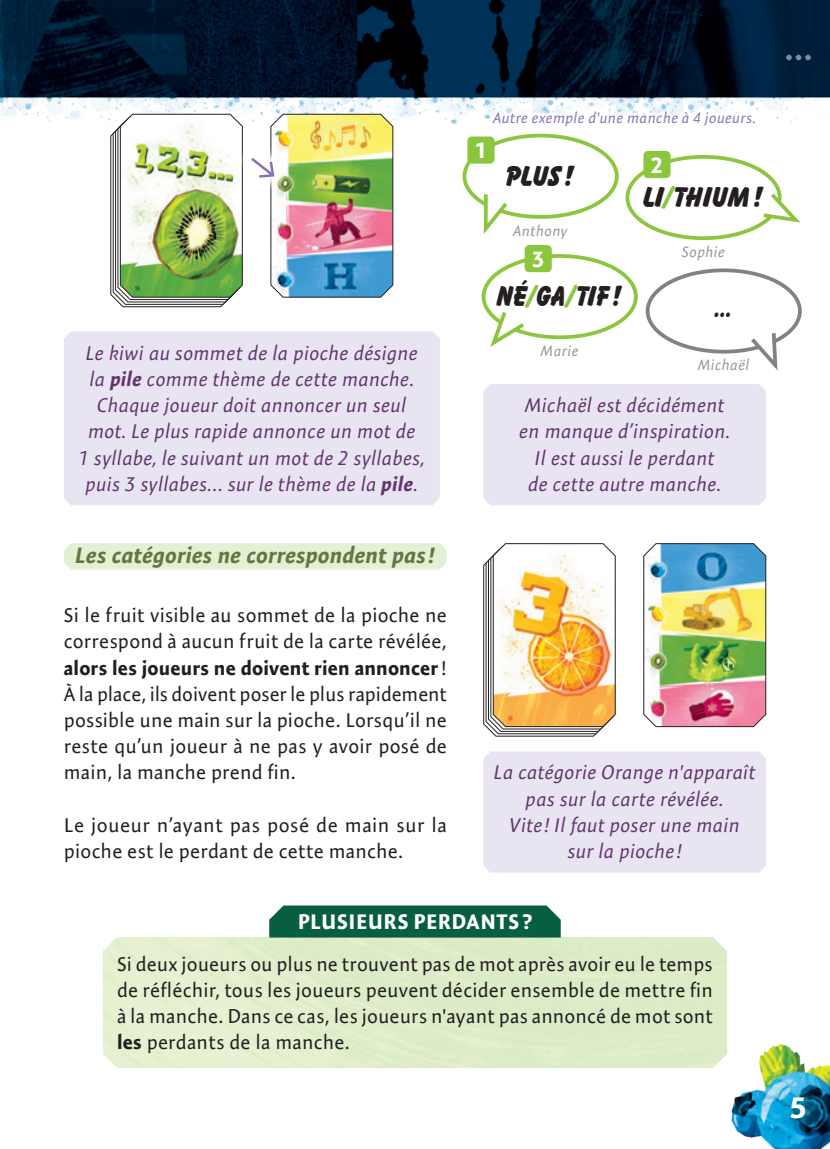
<style>
.page{position:relative;width:830px;height:1149px;background:#fff}
.page>*{position:absolute;margin:0;border:0;box-sizing:border-box;transform-origin:0 0}
.t1{font:700 32.5px "Expo Sans Pro";color:#fff}
.t2{font:700 expanded 30px "Balloon SCD";letter-spacing:-.005em;color:#231f20}
.t3{font:700 expanded 30px "Balloon SCD";letter-spacing:-.005em;color:#231f20;scale:.95 1}
.t4{font:700 30px "Expo Sans Pro";color:#fff}
.t5{font:italic 700 22.5px "Expo Sans Pro";letter-spacing:.01em;color:#627844}
.t6{font:700 22.25px "Expo Sans Pro";color:#fff}
.t7{font:700 21.25px "Expo Sans Pro";letter-spacing:.025em;color:#fff}
.t8{font:20px/26.2px "Expo Sans Pro";letter-spacing:.01em;color:#231f20;text-align:justify}
.t9{font:italic 20px/26.2px "Expo Sans Pro";letter-spacing:.005em;color:#62346e;text-align:center}
.t10{font:italic 15px "Expo Sans Pro";letter-spacing:.015em;color:#8972b3}
.t11{font:italic 15px "Expo Sans Pro";letter-spacing:.015em;color:#939598}
.s1{font-weight:700}
.s2{font-size:40px}
.s3{color:#8bc63e}
</style>
<div class="page">
<img style="left:0;top:0;width:829px;height:125px">
<img style="left:103px;top:936px;width:623px;height:131px">
<img style="left:723px;top:1041px;width:106px;height:107px">
<svg style="left:483px;top:543px;width:132px;height:193px"></svg>
<img style="left:643px;top:543px;width:123px;height:184px">
<div style="left:462px;top:134px;width:156px;height:85px;border:4px solid #8bc63e;border-radius:50%"></div>
<svg style="left:481px;top:194px;width:30px;height:40px"></svg>
<div style="left:625px;top:155px;width:156px;height:85px;border:4px solid #8bc63e;border-radius:50%"></div>
<svg style="left:759px;top:189px;width:42px;height:36px"></svg>
<div style="left:467px;top:136px;width:27px;height:28px;background:#8bc63e;border-radius:5px"></div>
<div style="left:481px;top:254px;width:156px;height:85px;border:4px solid #8bc63e;border-radius:50%"></div>
<svg style="left:486px;top:307px;width:42px;height:40px"></svg>
<div style="left:643px;top:151px;width:27px;height:27px;background:#8bc63e;border-radius:5px"></div>
<div style="left:524px;top:245px;width:27px;height:27px;background:#8bc63e;border-radius:5px"></div>
<div style="left:645px;top:268px;width:156px;height:85px;border:4px solid #808285;border-radius:50%"></div>
<svg style="left:746px;top:333px;width:33px;height:37px"></svg>
<img style="left:110px;top:113px;width:283px;height:194px">
<div style="left:269px;top:905px;width:291px;height:32px;background:#085f40"></div>
<div style="left:483px;top:384px;width:282px;height:121px;background:#e8e4f1"></div>
<div style="left:64px;top:331px;width:375px;height:174px;background:#e8e4f1"></div>
<div style="left:485px;top:106px;width:276px;height:27px;background:#fff"></div>
<div style="left:483px;top:751px;width:282px;height:121px;background:#e8e4f1"></div>
<div style="left:64px;top:543px;width:382px;height:26px;background:#e4f0d4"></div>
<svg style="left:775px;top:1082px;width:44px;height:51px;background:#1783ab"></svg>
<p class="t9" style="left:79px;top:339px;width:347px">Le kiwi au sommet de la pioche désigne la <span class="s1">pile</span> comme thème de cette manche.<br>Chaque joueur doit annoncer un seul mot. Le plus rapide annonce un mot de<br>1 syllabe, le suivant un mot de 2 syllabes, puis 3 syllabes… sur le thème de la <span class="s1">pile</span>.</p>
<p class="t5" style="left:76px;top:541px;width:361px">Les catégories ne correspondent pas !</p>
<p class="t8" style="left:64px;top:601px;width:384px">Si le fruit visible au sommet de la pioche ne correspond à aucun fruit de la carte révélée, <span class="s1">alors les joueurs ne doivent rien annoncer</span>!<br>À la place, ils doivent poser le plus rapidement possible une main sur la pioche. Lorsqu’il ne reste qu’un joueur à ne pas y avoir posé de main, la manche prend fin.</p>
<p class="t8" style="left:64px;top:811px;width:384px">Le joueur n’ayant pas posé de main sur la pioche est le perdant de cette manche.</p>
<p class="t6" style="left:474px;top:137px;width:14px">1</p>
<p class="t10" style="left:493px;top:109px;width:264px">Autre exemple d'une manche à 4 joueurs.</p>
<h2 class="t2" style="left:506px;top:159px;width:70px">PLUS <span class="s2">!</span></h2>
<p class="t11" style="left:513px;top:221px;width:56px">Anthony</p>
<p class="t6" style="left:531px;top:245px;width:14px">3</p>
<h2 class="t3" style="left:496px;top:279px;width:134px">NÉ<span class="s3">/</span>GA<span class="s3">/</span>TIF <span class="s2">!</span></h2>
<p class="t11" style="left:540px;top:342px;width:39px">Marie</p>
<p class="t6" style="left:650px;top:151px;width:14px">2</p>
<h2 class="t2" style="left:642px;top:180px;width:122px">LI<span class="s3">/</span>THIUM<span class="s2">!</span></h2>
<p class="t11" style="left:682px;top:243px;width:44px">Sophie</p>
<h2 class="t2" style="left:714px;top:291px;width:19px">…</h2>
<p class="t11" style="left:697px;top:356px;width:53px">Michaël</p>
<p class="t9" style="left:519px;top:391px;width:212px">Michaël est décidément en manque d’inspiration.<br>Il est aussi le perdant<br>de cette autre manche.</p>
<p class="t9" style="left:493px;top:759px;width:263px">La catégorie Orange n'apparaît pas sur la carte révélée.<br>Vite ! Il faut poser une main<br>sur la pioche !</p>
<p class="t7" style="left:297px;top:908px;width:236px">PLUSIEURS PERDANTS?</p>
<p class="t8" style="left:117px;top:950px;width:597px">Si deux joueurs ou plus ne trouvent pas de mot après avoir eu le temps de réfléchir, tous les joueurs peuvent décider ensemble de mettre fin à la manche. Dans ce cas, les joueurs n'ayant pas annoncé de mot sont <span class="s1">les</span> perdants de la manche.</p>
<h1 class="t1" style="left:783px;top:29px;width:29px">…</h1>
<h2 class="t4" style="left:789px;top:1088px;width:18px">5</h2>
</div>
